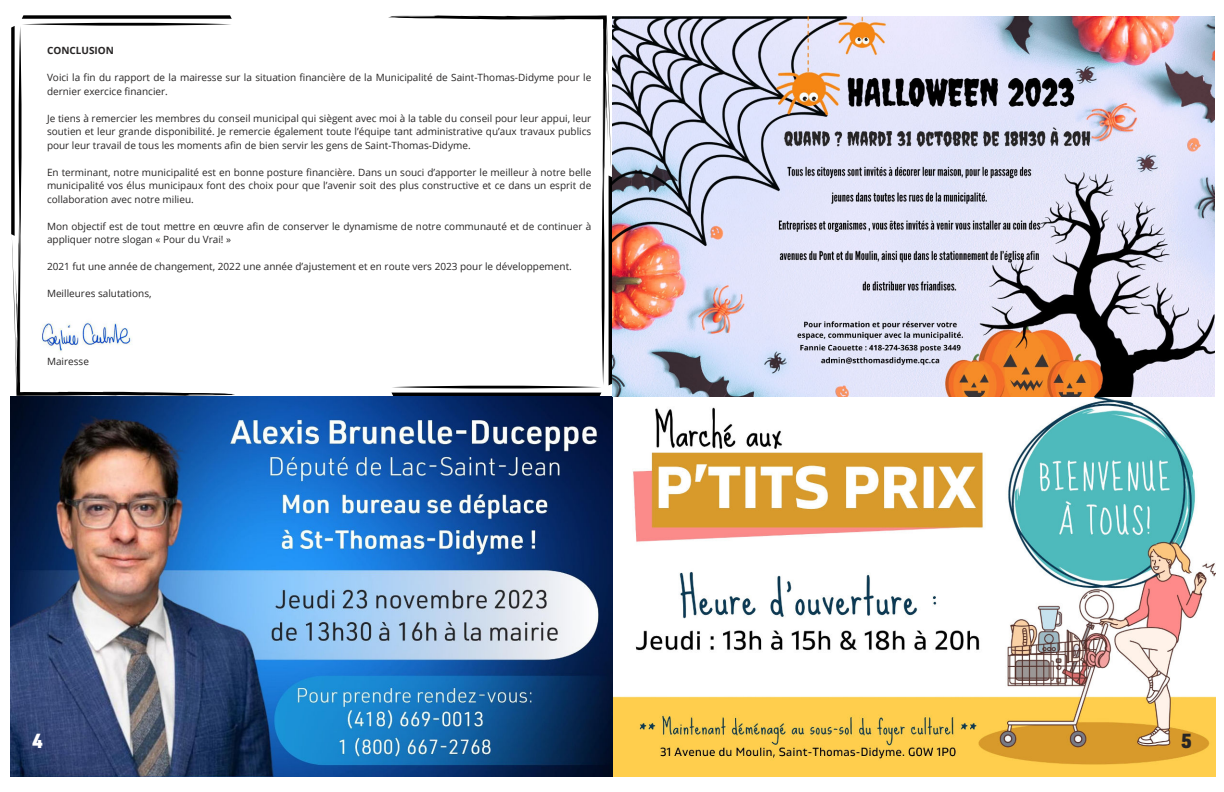
<style>
.page{position:relative;width:1224px;height:792px;background:#fff}
.page>*{position:absolute;margin:0;border:0;box-sizing:border-box;transform-origin:0 0}
.t1{font:900 20px "URWDIN Arabic";color:#fff}
.t2{font:900 20px "URWDIN Arabic";color:#272525}
.t3{font:10px/13.5px "Open Sans";color:#272525}
.t4{font:700 10px "Open Sans";color:#272525}
</style>
<div class="page">
<svg style="left:12px;top:236px;width:223px;height:160px"></svg>
<svg style="left:391px;top:236px;width:221px;height:160px"></svg>
<svg style="left:388px;top:15px;width:224px;height:221px"></svg>
<svg style="left:11px;top:15px;width:221px;height:221px"></svg>
<img style="left:37px;top:319px;width:99px;height:34px">
<img style="left:614px;top:396px;width:602px;height:381px">
<img style="left:11px;top:397px;width:601px;height:380px">
<img style="left:613px;top:16px;width:601px;height:380px">
<p class="t4" style="left:47px;top:43px;width:68px">CONCLUSION</p>
<p class="t3" style="left:47px;top:70px;width:546px">Voici la fin du rapport de la mairesse sur la situation financière de la Municipalité de Saint-Thomas-Didyme pour le dernier exercice financier.</p>
<p class="t3" style="left:47px;top:111px;width:546px;text-align:justify">Je tiens à remercier les membres du conseil municipal qui siègent avec moi à la table du conseil pour leur appui, leur soutien et leur grande disponibilité. Je remercie également toute l’équipe tant administrative qu’aux travaux publics pour leur travail de tous les moments afin de bien servir les gens de Saint-Thomas-Didyme.</p>
<p class="t3" style="left:47px;top:165px;width:546px;text-align:justify">En terminant, notre municipalité est en bonne posture financière. Dans un souci d’apporter le meilleur à notre belle municipalité vos élus municipaux font des choix pour que l’avenir soit des plus constructive et ce dans un esprit de collaboration avec notre milieu.</p>
<p class="t3" style="left:47px;top:219px;width:546px">Mon objectif est de tout mettre en œuvre afin de conserver le dynamisme de notre communauté et de continuer à appliquer notre slogan « Pour du Vrai! »</p>
<p class="t3" style="left:47px;top:259px;width:526px">2021 fut une année de changement, 2022 une année d’ajustement et en route vers 2023 pour le développement.</p>
<p class="t3" style="left:47px;top:286px;width:106px">Meilleures salutations,</p>
<p class="t3" style="left:47px;top:354px;width:43px">Mairesse</p>
<h1 class="t1" style="left:32px;top:729px;width:12px">4</h1>
<h1 class="t2" style="left:1181px;top:729px;width:12px">5</h1>
</div>
